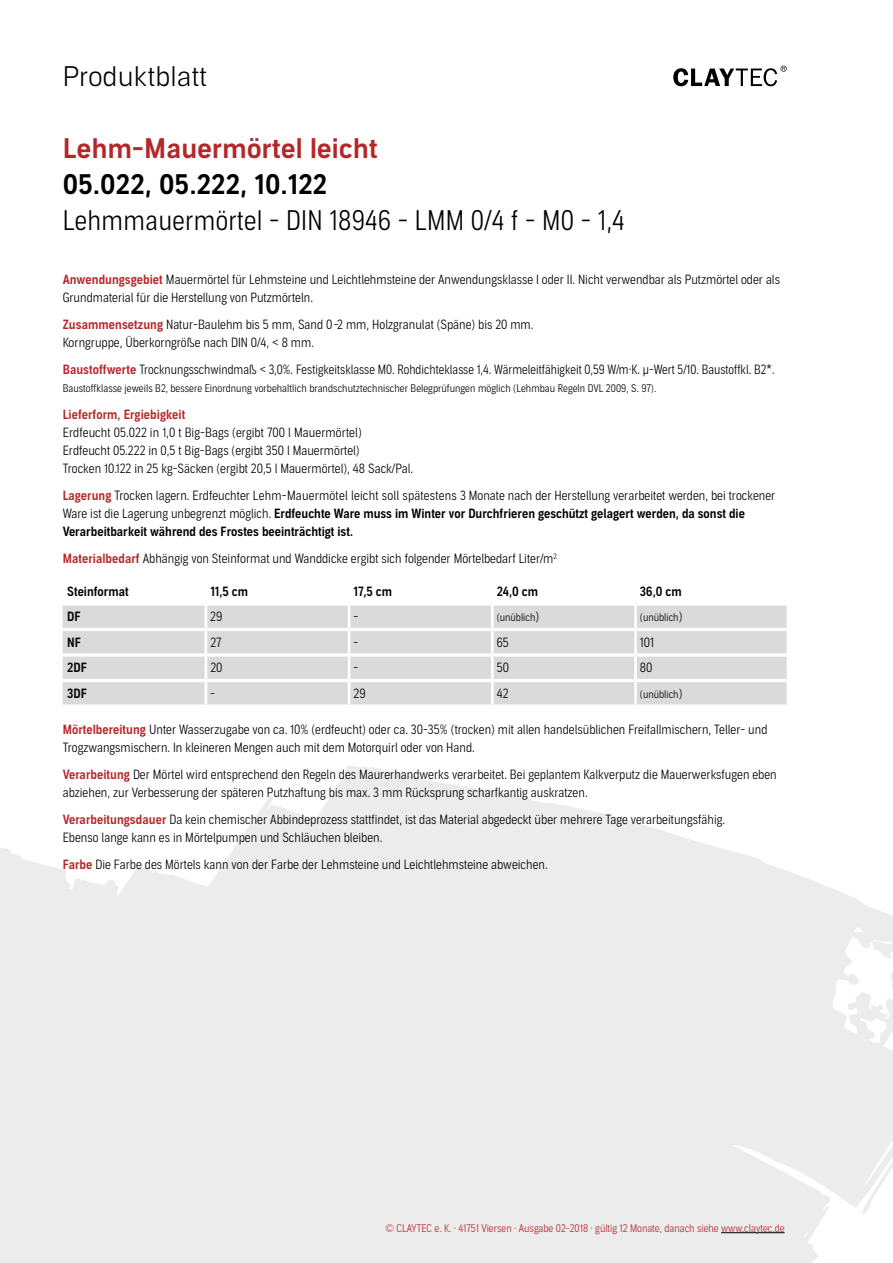
<style>
.page{position:relative;width:893px;height:1263px;background:#fff}
.page>*{position:absolute;margin:0;border:0;box-sizing:border-box;transform-origin:0 0}
.t1{font:300 27px "Aago Condensed";letter-spacing:.01em;color:#000}
.t2{font:27px "Aago Sm";letter-spacing:.01em;color:#b52628}
.t3{font:27px "Aago Sm";letter-spacing:.01em;color:#000}
.t4{font:300 27px "Aago";letter-spacing:.01em;color:#000}
.t5{font:300 12.75px/18px "Aago Condensed";color:#000}
.t6{font:12.75px/18px "Aago Condensed Sm";color:#000}
.t7{font:300 12.75px "Aago Condensed";color:#000;scale:.96 1}
.t8{font:12.75px "Aago Condensed Sm";letter-spacing:.005em;color:#b52628}
.t9{font:300 10.5px "Aago Condensed";letter-spacing:.005em;color:#000}
.t10{font:300 10.5px "Aago Condensed";color:#b52628}
.s1{font-family:"Aago Condensed Sm";font-weight:400;color:#b52628}
.s2{font-family:"Aago Condensed";font-weight:300}
.s3{font-size:12.75px}
</style>
<div class="page">
<svg style="left:0;top:766px;width:893px;height:496px;fill:#ececed"></svg>
<div style="left:63px;top:606px;width:724px;height:98px;background:#dadada"></div>
<svg style="left:63px;top:605px;width:143px;height:1px"></svg>
<svg style="left:207px;top:605px;width:141px;height:1px"></svg>
<svg style="left:349px;top:605px;width:142px;height:1px"></svg>
<svg style="left:492px;top:605px;width:142px;height:1px"></svg>
<svg style="left:635px;top:605px;width:152px;height:1px"></svg>
<hr style="left:63px;top:628px;width:143px;height:3px;background:#fff">
<hr style="left:206px;top:628px;width:143px;height:3px;background:#fff">
<hr style="left:349px;top:628px;width:143px;height:3px;background:#fff">
<hr style="left:492px;top:628px;width:143px;height:3px;background:#fff">
<hr style="left:635px;top:628px;width:152px;height:3px;background:#fff">
<hr style="left:63px;top:653px;width:143px;height:4px;background:#f8f8f8">
<hr style="left:206px;top:653px;width:143px;height:4px;background:#fff">
<hr style="left:349px;top:653px;width:143px;height:4px;background:#f8f8f8">
<hr style="left:492px;top:653px;width:143px;height:4px;background:#f5f5f5">
<hr style="left:635px;top:653px;width:152px;height:4px;background:#f5f5f5">
<hr style="left:63px;top:679px;width:143px;height:3px;background:#fff">
<hr style="left:206px;top:679px;width:143px;height:3px;background:#fff">
<hr style="left:349px;top:679px;width:143px;height:3px;background:#fff">
<hr style="left:492px;top:679px;width:143px;height:3px;background:#fff">
<hr style="left:635px;top:679px;width:152px;height:3px;background:#fff">
<svg style="left:63px;top:704px;width:143px;height:1px"></svg>
<svg style="left:207px;top:704px;width:141px;height:1px"></svg>
<svg style="left:349px;top:704px;width:142px;height:1px"></svg>
<svg style="left:492px;top:704px;width:143px;height:1px"></svg>
<svg style="left:635px;top:704px;width:152px;height:1px"></svg>
<hr style="left:205px;top:606px;width:2px;height:22px;background:#fff">
<hr style="left:348px;top:606px;width:2px;height:22px;background:#fff">
<hr style="left:491px;top:606px;width:3px;height:22px;background:#fff">
<hr style="left:634px;top:606px;width:3px;height:22px;background:#fff">
<hr style="left:205px;top:631px;width:2px;height:22px;background:#fff">
<hr style="left:348px;top:631px;width:2px;height:22px;background:#fff">
<hr style="left:491px;top:631px;width:3px;height:22px;background:#fff">
<hr style="left:634px;top:631px;width:3px;height:22px;background:#fff">
<hr style="left:205px;top:657px;width:2px;height:22px;background:#fff">
<hr style="left:348px;top:657px;width:2px;height:22px;background:#fff">
<hr style="left:491px;top:657px;width:3px;height:22px;background:#fff">
<hr style="left:634px;top:657px;width:3px;height:22px;background:#fff">
<hr style="left:205px;top:682px;width:2px;height:22px;background:#fff">
<hr style="left:348px;top:682px;width:2px;height:22px;background:#fff">
<hr style="left:491px;top:682px;width:3px;height:22px;background:#fff">
<hr style="left:634px;top:682px;width:3px;height:22px;background:#fff">
<hr style="left:721px;top:1232px;width:63px;height:1px;background:#000">
<svg style="left:673px;top:66px;width:114px;height:20px"></svg>
<h1 class="t4" style="left:63px;top:61px;width:146px">Produktblatt</h1>
<h1 class="t2" style="left:63px;top:133px;width:316px">Lehm-Mauermörtel leicht</h1>
<h1 class="t3" style="left:63px;top:169px;width:266px">05.022, 05.222, 10.122</h1>
<h1 class="t1" style="left:63px;top:206px;width:564px">Lehmmauermörtel - DIN 18946 - LMM 0/4 f - M0 - 1,4</h1>
<p class="t5" style="left:63px;top:271px;width:719px"><span class="s1">Anwendungsgebiet</span> Mauermörtel für Lehmsteine und Leichtlehmsteine der Anwendungsklasse I oder II. Nicht verwendbar als Putzmörtel oder als<br>Grundmaterial für die Herstellung von Putzmörteln.</p>
<p class="t5" style="left:63px;top:316px;width:472px"><span class="s1">Zusammensetzung</span> Natur-Baulehm bis 5 mm, Sand 0-2 mm, Holzgranulat (Späne) bis 20 mm.<br>Korngruppe, Überkorngröße nach DIN 0/4, &lt; 8 mm.</p>
<p class="t7" style="left:63px;top:363px;width:743px"><span class="s1">Baustoffwerte</span> Trocknungsschwindmaß &lt; 3,0%. Festigkeitsklasse M0. Rohdichteklasse 1,4. Wärmeleitfähigkeit 0,59 W/m∙K. µ-Wert 5/10. Baustoffkl. B2*.</p>
<p class="t9" style="left:63px;top:383px;width:595px">Baustoffklasse jeweils B2, bessere Einordnung vorbehaltlich brandschutztechnischer Belegprüfungen möglich (Lehmbau Regeln DVL 2009, S. 97).</p>
<p class="t8" style="left:63px;top:407px;width:124px">Lieferform, Ergiebigkeit</p>
<p class="t5" style="left:63px;top:424px;width:352px">Erdfeucht 05.022 in 1,0 t Big-Bags (ergibt 700 l Mauermörtel)<br>Erdfeucht 05.222 in 0,5 t Big-Bags (ergibt 350 l Mauermörtel)<br>Trocken 10.122 in 25 kg-Säcken (ergibt 20,5 l Mauermörtel), 48 Sack/Pal.</p>
<p class="t5" style="left:63px;top:487px;width:714px"><span class="s1">Lagerung</span> Trocken lagern. Erdfeuchter Lehm-Mauermötel leicht soll spätestens 3 Monate nach der Herstellung verarbeitet werden, bei trockener</p>
<p class="t6" style="left:63px;top:505px;width:684px"><span class="s2">Ware ist die Lagerung unbegrenzt möglich.</span> Erdfeuchte Ware muss im Winter vor Durchfrieren geschützt gelagert werden, da sonst die<br>Verarbeitbarkeit während des Frostes beeinträchtigt ist.</p>
<p class="t5" style="left:63px;top:550px;width:495px"><span class="s1">Materialbedarf</span> Abhängig von Steinformat und Wanddicke ergibt sich folgender Mörtelbedarf Liter/m<sup>2</sup></p>
<p class="t6" style="left:67px;top:583px;width:63px">Steinformat</p>
<p class="t6" style="left:210px;top:583px;width:39px">11,5 cm</p>
<p class="t6" style="left:354px;top:583px;width:40px">17,5 cm</p>
<p class="t6" style="left:497px;top:583px;width:43px">24,0 cm</p>
<p class="t6" style="left:640px;top:583px;width:43px">36,0 cm</p>
<p class="t6" style="left:67px;top:608px;width:15px">DF</p>
<p class="t5" style="left:210px;top:608px;width:14px">29</p>
<p class="t5" style="left:354px;top:608px;width:6px">-</p>
<p class="t9" style="left:497px;top:612px;width:44px">(unüblich<span class="s3">)</span></p>
<p class="t9" style="left:640px;top:612px;width:44px">(unüblich<span class="s3">)</span></p>
<p class="t6" style="left:67px;top:634px;width:15px">NF</p>
<p class="t5" style="left:210px;top:634px;width:13px">27</p>
<p class="t5" style="left:354px;top:634px;width:6px">-</p>
<p class="t5" style="left:497px;top:634px;width:14px">65</p>
<p class="t5" style="left:640px;top:634px;width:16px">101</p>
<p class="t6" style="left:67px;top:659px;width:21px">2DF</p>
<p class="t5" style="left:210px;top:659px;width:14px">20</p>
<p class="t5" style="left:354px;top:659px;width:6px">-</p>
<p class="t5" style="left:497px;top:659px;width:14px">50</p>
<p class="t5" style="left:640px;top:659px;width:14px">80</p>
<p class="t6" style="left:67px;top:685px;width:21px">3DF</p>
<p class="t5" style="left:210px;top:685px;width:6px">-</p>
<p class="t5" style="left:353px;top:685px;width:14px">29</p>
<p class="t5" style="left:497px;top:685px;width:13px">42</p>
<p class="t9" style="left:640px;top:688px;width:44px">(unüblich<span class="s3">)</span></p>
<p class="t5" style="left:63px;top:721px;width:706px"><span class="s1">Mörtelbereitung</span> Unter Wasserzugabe von ca. 10% (erdfeucht) oder ca. 30-35% (trocken) mit allen handelsüblichen Freifallmischern, Teller- und<br>Trogzwangsmischern. In kleineren Mengen auch mit dem Motorquirl oder von Hand.</p>
<p class="t5" style="left:63px;top:766px;width:716px"><span class="s1">Verarbeitung</span> Der Mörtel wird entsprechend den Regeln des Maurerhandwerks verarbeitet. Bei geplantem Kalkverputz die Mauerwerksfugen eben abziehen, zur Verbesserung der späteren Putzhaftung bis max. 3 mm Rücksprung scharfkantig auskratzen.</p>
<p class="t5" style="left:63px;top:811px;width:664px"><span class="s1">Verarbeitungsdauer</span> Da kein chemischer Abbindeprozess stattfindet, ist das Material abgedeckt über mehrere Tage verarbeitungsfähig.<br>Ebenso lange kann es in Mörtelpumpen und Schläuchen bleiben.</p>
<p class="t5" style="left:63px;top:856px;width:486px"><span class="s1">Farbe</span> Die Farbe des Mörtels kann von der Farbe der Lehmsteine und Leichtlehmsteine abweichen.</p>
<p class="t10" style="left:386px;top:1222px;width:400px">© CLAYTEC e. K. · 41751 Viersen · Ausgabe 02-2018 · gültig 12 Monate, danach siehe www.claytec.de</p>
</div>
